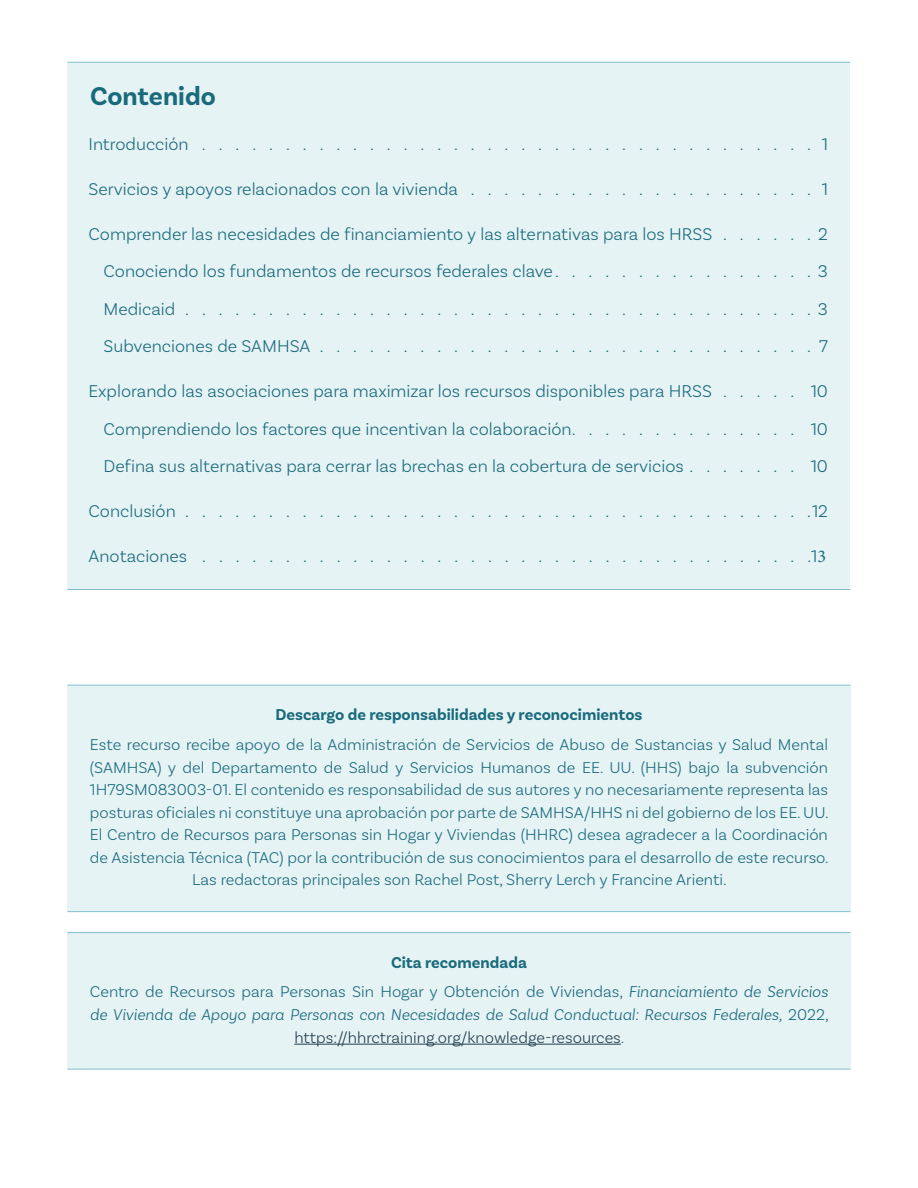
<style>
.page{position:relative;width:918px;height:1188px;background:#fff}
.page>*{position:absolute;margin:0;border:0;box-sizing:border-box;transform-origin:0 0}
.t1{font:700 27px "Basic Sans";color:#196a7b}
.t2{font:300 18px "Basic Sans";color:#196a7b}
.t3{font:300 16.5px/22.5px "Basic Sans";color:#196a7b;text-align:center}
.t4{font:italic 300 16.5px/22.5px "Basic Sans";color:#196a7b;text-align:center}
.t5{font:700 16.5px "Basic Sans";color:#196a7b}
.s1{font-family:"Minion Pro";font-weight:400}
.s2{font-style:normal}
.s3{font-style:normal;color:#223d4d}
</style>
<div class="page">
<div style="left:68px;top:62px;width:782px;height:528px;background:#e6f3f5"></div>
<hr style="left:68px;top:589px;width:782px;height:1px;background:#83c0cb">
<hr style="left:68px;top:62px;width:782px;height:1px;background:#83c0cb">
<div style="left:67px;top:685px;width:783px;height:227px;background:#e6f3f5"></div>
<hr style="left:67px;top:911px;width:783px;height:1px;background:#83c0cb">
<hr style="left:67px;top:685px;width:784px;height:1px;background:#83c0cb">
<div style="left:67px;top:933px;width:783px;height:136px;background:#e6f3f5"></div>
<hr style="left:67px;top:1069px;width:783px;height:1px;background:#83c0cb">
<hr style="left:67px;top:932px;width:784px;height:1px;background:#83c0cb">
<hr style="left:294px;top:1044px;width:327px;height:1px;background:#223d4d">
<h2 class="t1" style="left:90px;top:80px;width:127px">Contenido</h2>
<p class="t2" style="left:88px;top:133px;width:741px">Introducción . . . . . . . . . . . . . . . . . . . . . . . . . . . . . . . . . . . . . 1</p>
<p class="t2" style="left:88px;top:178px;width:741px">Servicios y apoyos relacionados con la vivienda . . . . . . . . . . . . . . . . . . . . . 1</p>
<p class="t2" style="left:88px;top:223px;width:741px">Comprender las necesidades de financiamiento y las alternativas para los HRSS . . . . . . 2</p>
<p class="t2" style="left:104px;top:261px;width:726px">Conociendo los fundamentos de recursos federales clave. . . . . . . . . . . . . . . . 3</p>
<p class="t2" style="left:104px;top:298px;width:726px">Medicaid . . . . . . . . . . . . . . . . . . . . . . . . . . . . . . . . . . . . . . 3</p>
<p class="t2" style="left:104px;top:336px;width:726px">Subvenciones de SAMHSA . . . . . . . . . . . . . . . . . . . . . . . . . . . . . . 7</p>
<p class="t2" style="left:89px;top:381px;width:741px">Explorando las asociaciones para maximizar los recursos disponibles para HRSS . . . . . 10</p>
<p class="t2" style="left:104px;top:418px;width:726px">Comprendiendo los factores que incentivan la colaboración. . . . . . . . . . . . . . 10</p>
<p class="t2" style="left:104px;top:456px;width:726px">Defina sus alternativas para cerrar las brechas en la cobertura de servicios . . . . . . . 10</p>
<p class="t2" style="left:89px;top:501px;width:741px">Conclusión . . . . . . . . . . . . . . . . . . . . . . . . . . . . . . . . . . . . . .12</p>
<p class="t2" style="left:89px;top:546px;width:739px">Anotaciones . . . . . . . . . . . . . . . . . . . . . . . . . . . . . . . . . . . . .1<span class="s1">3</span></p>
<h2 class="t5" style="left:275px;top:705px;width:369px">Descargo de responsabilidades y reconocimientos</h2>
<p class="t3" style="left:90px;top:733px;width:740px">Este recurso recibe apoyo de la Administración de Servicios de Abuso de Sustancias y Salud Mental (SAMHSA) y del Departamento de Salud y Servicios Humanos de EE. UU. (HHS) bajo la subvención 1H79SM083003-01. El contenido es responsabilidad de sus autores y no necesariamente representa las posturas oficiales ni constituye una aprobación por parte de SAMHSA/HHS ni del gobierno de los EE. UU.<br>El Centro de Recursos para Personas sin Hogar y Viviendas (HHRC) desea agradecer a la Coordinación de Asistencia Técnica (TAC) por la contribución de sus conocimientos para el desarrollo de este recurso.<br>Las redactoras principales son Rachel Post, Sherry Lerch y Francine Arienti.</p>
<h2 class="t5" style="left:391px;top:952px;width:137px">Cita recomendada</h2>
<p class="t4" style="left:90px;top:981px;width:740px"><span class="s2">Centro de Recursos para Personas Sin Hogar y Obtención de Viviendas,</span> Financiamiento de Servicios de Vivienda de Apoyo para Personas con Necesidades de Salud Conductual: Recursos Federales, <span class="s2">2022, </span><span class="s3">https://hhrctraining.org/knowledge-resources</span><span class="s2">.</span></p>
</div>
